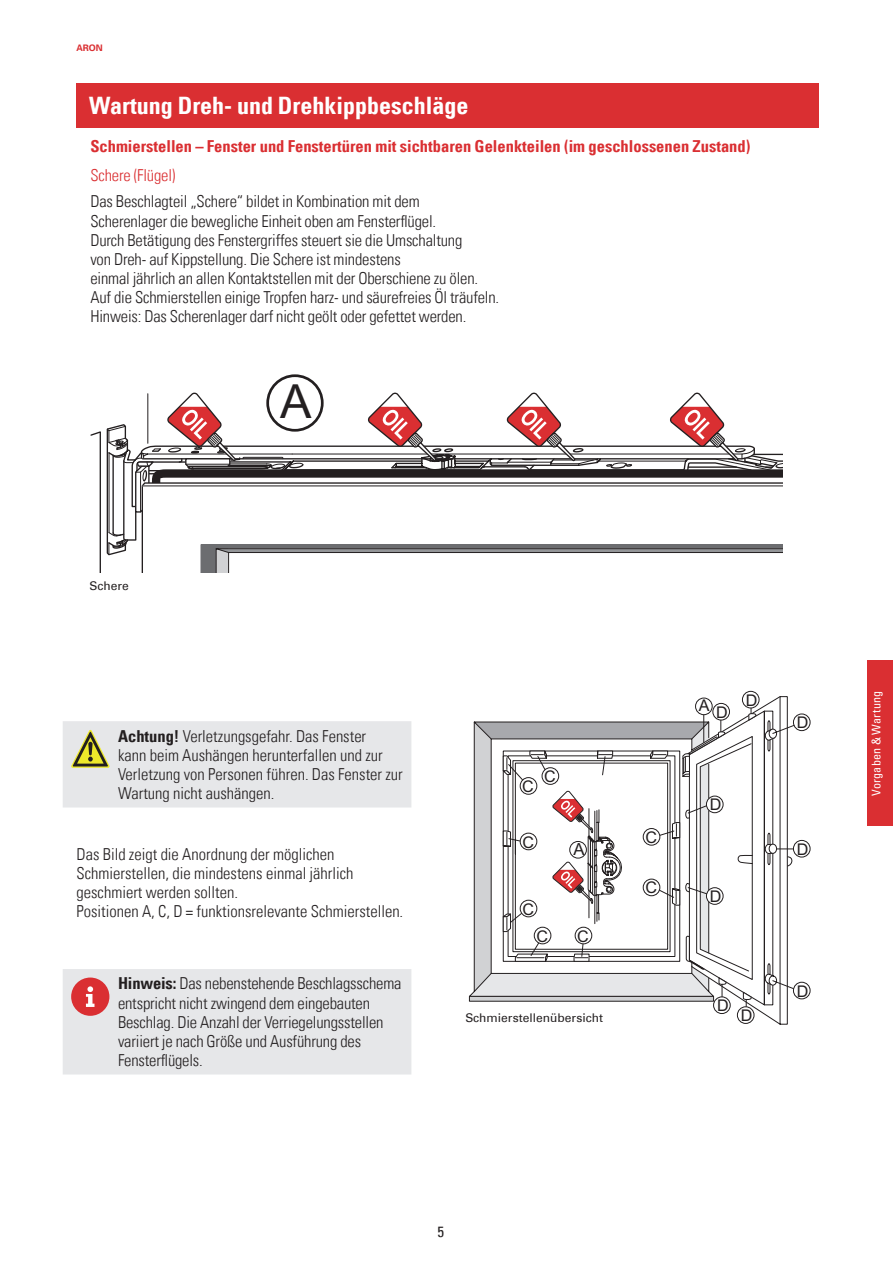
<style>
.page{position:relative;width:893px;height:1263px;background:#fff}
.page>*{position:absolute;margin:0;border:0;box-sizing:border-box;transform-origin:0 0}
.t1{font:47.1px "Arial";color:#231f20}
.t2{font:24px "Univers Com 67 Bold Cond";color:#fff}
.t3{font:16.65px "Arial";color:#231f20}
.t4{font:16.5px/19.2px "Univers Com 47 Light Cond";letter-spacing:-.01em;color:#231f20}
.t5{font:16.5px "Univers Com 67 Bold Cond";color:#da2f32}
.t6{font:16.5px "Univers Com 47 Light Cond";letter-spacing:-.01em;color:#da2f32}
.t7{font:16.05px "Arial";color:#231f20}
.t8{font:condensed 15px "Univers Com 57";color:#231f20}
.t9{font:12px "Univers Com 55 Roman";color:#231f20}
.t10{font:condensed 12px "Univers Com 57";letter-spacing:.015em;color:#fff}
.t11{font:700 9px "Univers Com 65";color:#da2f32}
.s1{font-family:"Univers Com 67 Bold Cond"}
</style>
<div class="page">
<div style="left:77px;top:83px;width:742px;height:44px;background:#da2f32"></div>
<div style="left:266px;top:374px;width:58px;height:58px;border:3px solid #231f20;border-radius:50%"></div>
<svg style="left:90px;top:391px;width:692px;height:182px"></svg>
<div style="left:63px;top:969px;width:348px;height:105px;background:#e6e7e9"></div>
<svg style="left:469px;top:705px;width:330px;height:303px"></svg>
<div style="left:695px;top:698px;width:17px;height:17px;background:#fff;border-radius:50%"></div>
<div style="left:695px;top:697px;width:18px;height:18px;border:1px solid #231f20;border-radius:50%"></div>
<div style="left:713px;top:703px;width:16px;height:17px;background:#fff;border-radius:50%"></div>
<div style="left:712px;top:703px;width:18px;height:17px;border:1px solid #231f20;border-radius:50%"></div>
<div style="left:742px;top:691px;width:17px;height:17px;background:#fff;border-radius:50%"></div>
<div style="left:742px;top:691px;width:17px;height:17px;border:1px solid #231f20;border-radius:50%"></div>
<div style="left:793px;top:714px;width:17px;height:17px;background:#fff;border-radius:50%"></div>
<div style="left:793px;top:713px;width:18px;height:18px;border:1px solid #231f20;border-radius:50%"></div>
<div style="left:793px;top:840px;width:17px;height:17px;background:#fff;border-radius:50%"></div>
<div style="left:793px;top:840px;width:18px;height:17px;border:1px solid #231f20;border-radius:50%"></div>
<div style="left:793px;top:982px;width:17px;height:17px;background:#fff;border-radius:50%"></div>
<div style="left:793px;top:982px;width:18px;height:17px;border:1px solid #231f20;border-radius:50%"></div>
<div style="left:737px;top:1006px;width:17px;height:18px;border:1px solid #231f20;border-radius:50%"></div>
<div style="left:714px;top:997px;width:16px;height:16px;background:#fff;border-radius:50%"></div>
<div style="left:713px;top:996px;width:18px;height:18px;border:1px solid #231f20;border-radius:50%"></div>
<div style="left:706px;top:888px;width:17px;height:16px;background:#fff;border-radius:50%"></div>
<div style="left:706px;top:887px;width:18px;height:18px;border:1px solid #231f20;border-radius:50%"></div>
<div style="left:706px;top:796px;width:17px;height:17px;background:#fff;border-radius:50%"></div>
<div style="left:706px;top:796px;width:18px;height:17px;border:1px solid #231f20;border-radius:50%"></div>
<div style="left:570px;top:841px;width:16px;height:17px;background:#fff;border-radius:50%"></div>
<div style="left:569px;top:841px;width:18px;height:17px;border:1px solid #231f20;border-radius:50%"></div>
<div style="left:63px;top:721px;width:348px;height:86px;background:#e6e7e9"></div>
<div style="left:867px;top:661px;width:26px;height:165px;background:#da2f32"></div>
<p class="t11" style="left:77px;top:42px;width:28px">ARON</p>
<h2 class="t2" style="left:89px;top:91px;width:381px">Wartung Dreh- und Drehkippbeschläge</h2>
<p class="t5" style="left:90px;top:136px;width:661px">Schmierstellen – Fenster und Fenstertüren mit sichtbaren Gelenkteilen (im geschlossenen Zustand)</p>
<p class="t6" style="left:90px;top:165px;width:87px">Schere (Flügel)</p>
<p class="t4" style="left:90px;top:192px;width:410px">Das Beschlagteil „Schere“ bildet in Kombination mit dem Scherenlager die bewegliche Einheit oben am Fensterflügel.<br>Durch Betätigung des Fenstergriffes steuert sie die Umschaltung<br>von Dreh- auf Kippstellung. Die Schere ist mindestens<br>einmal jährlich an allen Kontaktstellen mit der Oberschiene zu ölen.<br>Auf die Schmierstellen einige Tropfen harz- und säurefreies Öl träufeln.<br>Hinweis: Das Scherenlager darf nicht geölt oder gefettet werden.</p>
<h1 class="t1" style="left:280px;top:371px;width:33px">A</h1>
<p class="t9" style="left:90px;top:578px;width:41px">Schere</p>
<p class="t4" style="left:118px;top:726px;width:286px"><span class="s1">Achtung!</span> Verletzungsgefahr. Das Fenster<br>kann beim Aushängen herunterfallen und zur Verletzung von Personen führen. Das Fenster zur Wartung nicht aushängen.</p>
<p class="t4" style="left:77px;top:844px;width:328px">Das Bild zeigt die Anordnung der möglichen Schmierstellen, die mindestens einmal jährlich geschmiert werden sollten.<br>Positionen A, C, D = funktionsrelevante Schmierstellen.</p>
<p class="t4" style="left:118px;top:974px;width:285px"><span class="s1">Hinweis:</span> Das nebenstehende Beschlagsschema entspricht nicht zwingend dem eingebauten Beschlag. Die Anzahl der Verriegelungsstellen variiert je nach Größe und Ausführung des Fensterflügels.</p>
<p class="t7" style="left:522px;top:776px;width:13px">C</p>
<p class="t7" style="left:544px;top:766px;width:13px">C</p>
<p class="t7" style="left:522px;top:831px;width:13px">C</p>
<p class="t3" style="left:573px;top:838px;width:13px">A</p>
<p class="t7" style="left:522px;top:898px;width:13px">C</p>
<p class="t7" style="left:536px;top:925px;width:13px">C</p>
<p class="t7" style="left:577px;top:925px;width:13px">C</p>
<p class="t9" style="left:466px;top:1010px;width:139px">Schmierstellenübersicht</p>
<p class="t7" style="left:645px;top:827px;width:13px">C</p>
<p class="t7" style="left:645px;top:877px;width:13px">C</p>
<p class="t7" style="left:699px;top:698px;width:31px">A D</p>
<p class="t7" style="left:746px;top:689px;width:13px">D</p>
<p class="t7" style="left:710px;top:794px;width:13px">D</p>
<p class="t7" style="left:710px;top:886px;width:13px">D</p>
<p class="t7" style="left:717px;top:995px;width:13px">D</p>
<p class="t7" style="left:741px;top:1005px;width:13px">D</p>
<p class="t7" style="left:797px;top:712px;width:13px">D</p>
<p class="t7" style="left:797px;top:839px;width:13px">D</p>
<p class="t7" style="left:797px;top:980px;width:13px">D</p>
<p class="t8" style="left:437px;top:1222px;width:8px">5</p>
<p class="t10" style="left:868px;top:796px;width:106px;rotate:-90deg">Vorgaben &amp; Wartung</p>
</div>
